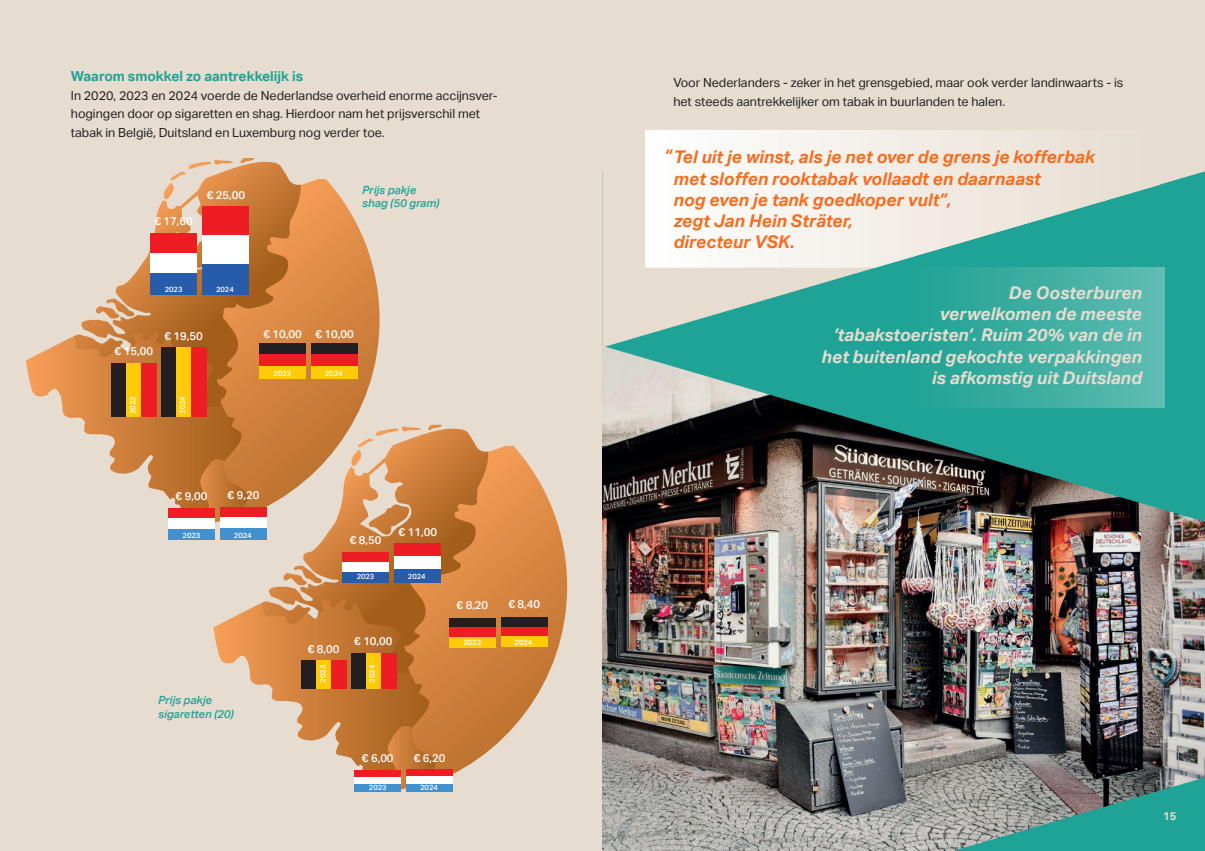
<style>
.page{position:relative;width:1205px;height:851px;background:#fff}
.page>*{position:absolute;margin:0;border:0;box-sizing:border-box;transform-origin:0 0}
.t1{font:italic 700 17.5px/21.2px "Aktiv Grotesk";color:#f36e21}
.t2{font:italic 700 17.5px/21.2px "Aktiv Grotesk";color:#e6dccf;text-align:right}
.t3{font:700 13.75px "Aktiv Grotesk";color:#1fa396}
.t4{font:12.5px/18.8px "Aktiv Grotesk";color:#231f20}
.t5{font:500 11.25px "Aktiv Grotesk";color:#fff}
.t6{font:italic 500 11.25px/13.8px "Aktiv Grotesk";color:#1fa396}
.t7{font:700 11.25px "Aktiv Grotesk";color:#e6dccf}
.t8{font:500 7.5px "Aktiv Grotesk";color:#fff}
</style>
<div class="page">
<div style="left:0;top:0;width:602px;height:850px;background:#e6dccf"></div>
<img style="left:602px;top:521px;width:603px;height:329px">
<img style="left:602px;top:347px;width:603px;height:174px">
<div style="left:904px;top:268px;width:261px;height:139px;background:linear-gradient(to right,#1da193,#5fbcb2)"></div>
<svg style="left:602px;top:0;width:603px;height:347px;fill:#e6dccf"></svg>
<svg style="left:645px;top:130px;width:514px;height:138px"></svg>
<svg style="left:953px;top:777px;width:252px;height:73px"></svg>
<svg style="left:242px;top:179px;width:138px;height:328px"></svg>
<svg style="left:215px;top:453px;width:37px;height:70px"></svg>
<svg style="left:26px;top:336px;width:216px;height:184px"></svg>
<svg style="left:214px;top:159px;width:15px;height:2px"></svg>
<svg style="left:241px;top:158px;width:14px;height:3px"></svg>
<svg style="left:74px;top:334px;width:5px;height:24px"></svg>
<svg style="left:79px;top:161px;width:224px;height:246px"></svg>
<svg style="left:429px;top:445px;width:138px;height:329px"></svg>
<svg style="left:401px;top:719px;width:38px;height:70px"></svg>
<svg style="left:213px;top:603px;width:216px;height:184px"></svg>
<svg style="left:349px;top:426px;width:68px;height:2px"></svg>
<svg style="left:428px;top:424px;width:14px;height:4px"></svg>
<svg style="left:261px;top:601px;width:5px;height:24px"></svg>
<svg style="left:266px;top:428px;width:224px;height:246px"></svg>
<div style="left:151px;top:233px;width:46px;height:21px;background:#ee1d23"></div>
<div style="left:151px;top:253px;width:46px;height:21px;background:#fff"></div>
<div style="left:151px;top:274px;width:46px;height:21px;background:#275caa"></div>
<div style="left:202px;top:206px;width:47px;height:31px;background:#ee1d23"></div>
<div style="left:202px;top:235px;width:47px;height:31px;background:#fff"></div>
<div style="left:202px;top:264px;width:47px;height:31px;background:#275caa"></div>
<div style="left:259px;top:343px;width:47px;height:12px;background:#231f20"></div>
<div style="left:259px;top:354px;width:47px;height:13px;background:#ee1d23"></div>
<div style="left:259px;top:366px;width:47px;height:12px;background:#feca0a"></div>
<div style="left:311px;top:343px;width:47px;height:12px;background:#231f20"></div>
<div style="left:311px;top:354px;width:47px;height:13px;background:#ee1d23"></div>
<div style="left:311px;top:366px;width:47px;height:12px;background:#feca0a"></div>
<div style="left:111px;top:363px;width:16px;height:53px;background:#231f20"></div>
<div style="left:126px;top:363px;width:16px;height:53px;background:#feca0a"></div>
<div style="left:141px;top:363px;width:16px;height:53px;background:#ee1d23"></div>
<div style="left:161px;top:347px;width:16px;height:69px;background:#231f20"></div>
<div style="left:176px;top:347px;width:16px;height:69px;background:#feca0a"></div>
<div style="left:191px;top:347px;width:16px;height:69px;background:#ee1d23"></div>
<div style="left:168px;top:507px;width:47px;height:11px;background:#ee1d23"></div>
<div style="left:168px;top:518px;width:47px;height:11px;background:#fff"></div>
<div style="left:168px;top:528px;width:47px;height:11px;background:#4191ce"></div>
<div style="left:220px;top:507px;width:47px;height:11px;background:#ee1d23"></div>
<div style="left:220px;top:517px;width:47px;height:12px;background:#fff"></div>
<div style="left:220px;top:528px;width:47px;height:11px;background:#4191ce"></div>
<div style="left:342px;top:552px;width:47px;height:10px;background:#ee1d23"></div>
<div style="left:342px;top:562px;width:47px;height:10px;background:#fff"></div>
<div style="left:342px;top:571px;width:47px;height:11px;background:#275caa"></div>
<div style="left:394px;top:543px;width:47px;height:13px;background:#ee1d23"></div>
<div style="left:394px;top:556px;width:47px;height:13px;background:#fff"></div>
<div style="left:394px;top:568px;width:47px;height:14px;background:#275caa"></div>
<div style="left:449px;top:618px;width:47px;height:10px;background:#231f20"></div>
<div style="left:449px;top:627px;width:47px;height:10px;background:#ee1d23"></div>
<div style="left:449px;top:637px;width:47px;height:10px;background:#feca0a"></div>
<div style="left:501px;top:617px;width:47px;height:10px;background:#231f20"></div>
<div style="left:501px;top:627px;width:47px;height:10px;background:#ee1d23"></div>
<div style="left:501px;top:636px;width:47px;height:11px;background:#feca0a"></div>
<div style="left:301px;top:660px;width:15px;height:28px;background:#231f20"></div>
<div style="left:316px;top:660px;width:15px;height:28px;background:#feca0a"></div>
<div style="left:331px;top:660px;width:15px;height:28px;background:#ee1d23"></div>
<div style="left:351px;top:653px;width:15px;height:35px;background:#231f20"></div>
<div style="left:366px;top:653px;width:15px;height:35px;background:#feca0a"></div>
<div style="left:381px;top:653px;width:15px;height:35px;background:#ee1d23"></div>
<div style="left:355px;top:770px;width:46px;height:7px;background:#ee1d23"></div>
<div style="left:355px;top:777px;width:46px;height:7px;background:#fff"></div>
<div style="left:355px;top:784px;width:46px;height:7px;background:#4191ce"></div>
<div style="left:406px;top:769px;width:47px;height:7px;background:#ee1d23"></div>
<div style="left:406px;top:776px;width:47px;height:8px;background:#fff"></div>
<div style="left:406px;top:783px;width:47px;height:8px;background:#4191ce"></div>
<svg style="left:101px;top:455px;width:9px;height:16px"></svg>
<p class="t3" style="left:71px;top:68px;width:234px">Waarom smokkel zo aantrekkelijk is</p>
<p class="t4" style="left:71px;top:86px;width:427px">In 2020, 2023 en 2024 voerde de Nederlandse overheid enorme accijnsver&shy;hogingen door op sigaretten en shag. Hierdoor nam het prijsverschil met tabak in België, Duitsland en Luxemburg nog verder toe.</p>
<p class="t5" style="left:154px;top:214px;width:40px">€ 17,60</p>
<p class="t5" style="left:207px;top:188px;width:40px">€ 25,00</p>
<p class="t6" style="left:362px;top:183px;width:79px">Prijs pakje shag (50 gram)</p>
<p class="t8" style="left:165px;top:285px;width:19px">2023</p>
<p class="t8" style="left:216px;top:285px;width:19px">2024</p>
<p class="t5" style="left:115px;top:344px;width:40px">€ 15,00</p>
<p class="t5" style="left:164px;top:329px;width:40px">€ 19,50</p>
<p class="t8" style="left:129px;top:414px;width:19px;rotate:-90deg">2023</p>
<p class="t8" style="left:178px;top:414px;width:19px;rotate:-90deg">2024</p>
<p class="t5" style="left:263px;top:327px;width:92px">€ 10,00 € 10,00</p>
<p class="t8" style="left:274px;top:369px;width:19px">2023</p>
<p class="t8" style="left:325px;top:369px;width:19px">2024</p>
<p class="t5" style="left:176px;top:489px;width:33px">€ 9,00</p>
<p class="t5" style="left:228px;top:488px;width:33px">€ 9,20</p>
<p class="t8" style="left:183px;top:531px;width:19px">2023</p>
<p class="t8" style="left:234px;top:531px;width:19px">2024</p>
<p class="t6" style="left:158px;top:693px;width:77px">Prijs pakje sigaretten (20)</p>
<p class="t5" style="left:399px;top:525px;width:40px">€ 11,00</p>
<p class="t5" style="left:350px;top:533px;width:33px">€ 8,50</p>
<p class="t8" style="left:357px;top:572px;width:19px">2023</p>
<p class="t8" style="left:408px;top:572px;width:19px">2024</p>
<p class="t5" style="left:308px;top:642px;width:33px">€ 8,00</p>
<p class="t5" style="left:354px;top:634px;width:40px">€ 10,00</p>
<p class="t8" style="left:318px;top:682px;width:19px;rotate:-90deg">2023</p>
<p class="t8" style="left:368px;top:682px;width:19px;rotate:-90deg">2024</p>
<p class="t5" style="left:456px;top:598px;width:33px">€ 8,20</p>
<p class="t5" style="left:508px;top:597px;width:33px">€ 8,40</p>
<p class="t8" style="left:463px;top:637px;width:19px">2023</p>
<p class="t8" style="left:514px;top:637px;width:19px">2024</p>
<p class="t5" style="left:362px;top:751px;width:33px">€ 6,00</p>
<p class="t5" style="left:414px;top:751px;width:33px">€ 6,20</p>
<p class="t8" style="left:369px;top:782px;width:19px">2023</p>
<p class="t8" style="left:420px;top:782px;width:19px">2024</p>
<p class="t4" style="left:673px;top:73px;width:451px">Voor Nederlanders - zeker in het grensgebied, maar ook verder landinwaarts - is het steeds aantrekkelijker om tabak in buurlanden te halen.</p>
<h1 class="t1" style="left:673px;top:146px;width:423px;text-indent:-9px">“Tel uit je winst, als je net over de grens je kofferbak met sloffen rooktabak vollaadt en daarnaast<br>nog even je tank goedkoper vult”,<br>zegt Jan Hein Sträter,<br>directeur VSK.</h1>
<h1 class="t2" style="left:821px;top:282px;width:322px">De Oosterburen<br>verwelkomen de meeste ‘tabakstoeristen’. Ruim 20% van de in het buitenland gekochte verpakkingen is afkomstig uit Duitsland</h1>
<p class="t7" style="left:1163px;top:809px;width:15px">15</p>
</div>
